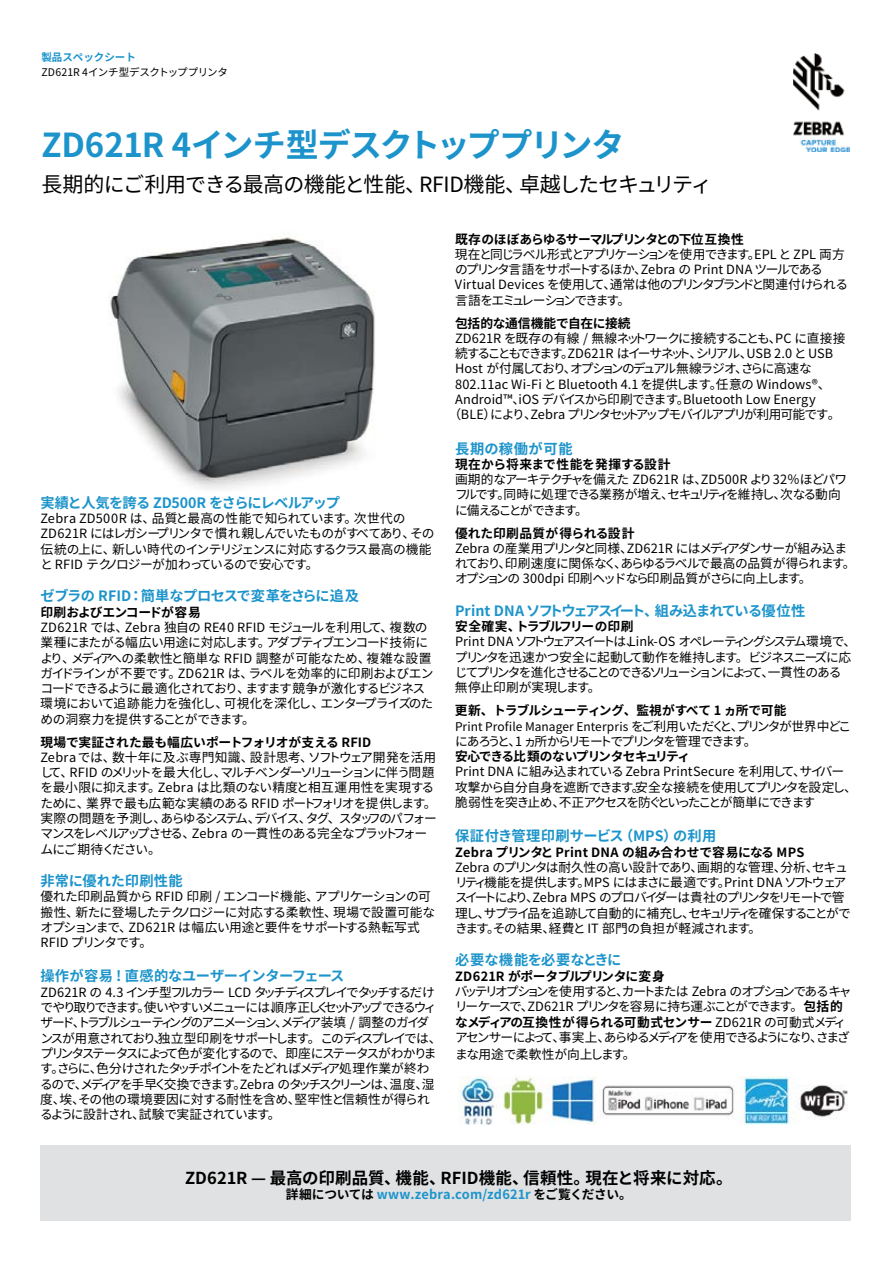
<style>
.page{position:relative;width:893px;height:1263px;background:#fff}
.page>*{position:absolute;margin:0;border:0;box-sizing:border-box;transform-origin:0 0}
.t1{font:700 33px "Noto Sans CJ Kjp";letter-spacing:-.025em;color:#1c94cb}
.t2{font:21px "Noto Sans CJ Kjp";letter-spacing:-.035em;color:#000}
.t3{font:700 16.5px "Noto Sans CJ Kjp";color:#000}
.t4{font:700 14.25px "Noto Sans CJ Kjp";letter-spacing:-.015em;color:#1c94cb}
.t5{font:700 14.25px "Noto Sans CJ Kjp";letter-spacing:.005em;color:#1c94cb}
.t6{font:700 14.25px "Noto Sans CJ Kjp";letter-spacing:-.075em;color:#1c94cb}
.t7{font:700 14.25px "Noto Sans CJ Kjp";letter-spacing:-.05em;color:#1c94cb}
.t8{font:700 14.25px "Noto Sans CJ Kjp";letter-spacing:.045em;color:#1c94cb}
.t9{font:12.75px/15.3px "Noto Sans CJ Kjp";letter-spacing:-.07em;color:#000}
.t10{font:12.75px/15.3px "Noto Sans CJ Kjp";letter-spacing:-.105em;color:#000}
.t11{font:12.75px/15.3px "Noto Sans CJ Kjp";letter-spacing:-.035em;color:#000}
.t12{font:12.75px/15.3px "Noto Sans CJ Kjp";letter-spacing:-.13em;color:#000}
.t13{font:12.75px/15.3px "Noto Sans CJ Kjp";letter-spacing:-.045em;color:#000}
.t14{font:12.75px/15.3px "Noto Sans CJ Kjp";letter-spacing:-.12em;color:#000}
.t15{font:12.75px/15.3px "Noto Sans CJ Kjp";letter-spacing:-.04em;color:#000}
.t16{font:12.75px/15.3px "Noto Sans CJ Kjp";letter-spacing:-.05em;color:#000}
.t17{font:700 12.75px "Noto Sans CJ Kjp";letter-spacing:-.015em;color:#000}
.t18{font:12.75px "Noto Sans CJ Kjp";letter-spacing:-.11em;color:#000}
.t19{font:12.75px "Noto Sans CJ Kjp";letter-spacing:.01em;color:#000}
.t20{font:12.75px "Noto Sans CJ Kjp";color:#000}
.t21{font:12.75px "Noto Sans CJ Kjp";letter-spacing:-.115em;color:#000}
.t22{font:12.75px "Noto Sans CJ Kjp";letter-spacing:-.03em;color:#000}
.t23{font:700 12.75px "Noto Sans CJ Kjp";letter-spacing:.01em;color:#1c94cb}
.t24{font:700 12.75px "Noto Sans CJ Kjp";letter-spacing:.02em;color:#000}
.t25{font:700 12.75px "Noto Sans CJ Kjp";letter-spacing:.005em;color:#000}
.t26{font:12.75px "Noto Sans CJ Kjp";letter-spacing:-.135em;color:#000}
.t27{font:700 12.75px "Noto Sans CJ Kjp";letter-spacing:-.045em;color:#000}
.t28{font:700 12.75px "Noto Sans CJ Kjp";letter-spacing:-.04em;color:#000}
.t29{font:700 12.75px "Noto Sans CJ Kjp";letter-spacing:-.07em;color:#000}
.t30{font:700 12.75px "Noto Sans CJ Kjp";letter-spacing:-.05em;color:#000}
.t31{font:12.75px "Noto Sans CJ Kjp";letter-spacing:-.02em;color:#000}
.t32{font:12px "Noto Sans CJ Kjp";color:#000}
.t33{font:10.5px "Noto Sans CJ Kjp";letter-spacing:-.01em;color:#000}
.t34{font:700 10.5px "Noto Sans CJ Kjp";color:#1c94cb}
.s1{font-size:12.75px}
.s2{font-weight:700}
.s3{color:#000}
</style>
<div class="page">
<img style="left:794px;top:54px;width:56px;height:97px">
<div style="left:40px;top:1144px;width:810px;height:76px;background:#dfe1e2"></div>
<img style="left:459px;top:1077px;width:389px;height:47px">
<img style="left:110px;top:237px;width:265px;height:252px">
<p class="t34" style="left:41px;top:52px;width:96px">製品スペックシート</p>
<p class="t33" style="left:41px;top:66px;width:188px">ZD621R 4インチ型デスクトッププリンタ</p>
<h1 class="t1" style="left:41px;top:127px;width:585px">ZD621R 4インチ型デスクトッププリンタ</h1>
<h2 class="t2" style="left:41px;top:172px;width:672px">長期的にご利用できる最高の機能と性能、RFID機能、卓越したセキュリティ</h2>
<p class="t28" style="left:455px;top:232px;width:290px">既存のほぼあらゆるサーマルプリンタとの下位互換性</p>
<p class="t9" style="left:455px;top:247px;width:395px">現在と同じラベル形式とアプリケーションを使用できます。EPL と ZPL 両方のプリンタ言語をサポートするほか、Zebra の Print DNA ツールであるVirtual Devices を使用して、通常は他のプリンタブランドと関連付けられる言語をエミュレーションできます。</p>
<p class="t17" style="left:455px;top:316px;width:177px">包括的な通信機能で自在に接続</p>
<p class="t22" style="left:455px;top:331px;width:392px">ZD621R を既存の有線 / 無線ネットワークに接続することも、PC に直接接</p>
<p class="t18" style="left:455px;top:346px;width:380px">続することもできます。ZD621R はイーサネット、シリアル、USB 2.0 と USB</p>
<p class="t18" style="left:455px;top:362px;width:358px">Host が付属しており、オプションのデュアル無線ラジオ、さらに高速な</p>
<p class="t19" style="left:455px;top:377px;width:377px">802.11ac Wi-FiとBluetooth 4.1を提供します。任意の Windows®、</p>
<p class="t20" style="left:455px;top:392px;width:362px">Android™、iOS デバイスから印刷できます。Bluetooth Low Energy</p>
<p class="t21" style="left:449px;top:407px;width:393px">（BLE）により、Zebra プリンタセットアップモバイルアプリが利用可能です。</p>
<p class="t8" style="left:455px;top:440px;width:119px">長期の稼働が可能</p>
<p class="t25" style="left:455px;top:457px;width:217px">現在から将来まで性能を発揮する設計</p>
<p class="t9" style="left:455px;top:472px;width:394px">画期的なアーキテクチャを備えた ZD621R は、ZD500R より32％ほどパワフルです。同時に処理できる業務が増え、セキュリティを維持し、次なる動向に備えることができます。</p>
<p class="t25" style="left:455px;top:526px;width:181px">優れた印刷品質が得られる設計</p>
<p class="t16" style="left:455px;top:541px;width:402px">Zebra の産業用プリンタと同様、ZD621R にはメディアダンサーが組み込まれており、印刷速度に関係なく、あらゆるラベルで最高の品質が得られます。オプションの 300dpi 印刷ヘッドなら印刷品質がさらに向上します。</p>
<p class="t6" style="left:455px;top:603px;width:352px">Print DNA ソフトウェアスイート、組み込まれている優位性</p>
<p class="t30" style="left:455px;top:619px;width:180px">安全確実、トラブルフリーの印刷</p>
<p class="t14" style="left:455px;top:634px;width:403px">Print DNA ソフトウェアスイートは、Link-OS オペレーティングシステム環境で、プリンタを迅速かつ安全に起動して動作を維持します。ビジネスニーズに応じてプリンタを進化させることのできるソリューションによって、一貫性のある無停止印刷が実現します。</p>
<p class="t27" style="left:455px;top:703px;width:333px">更新、トラブルシューティング、監視がすべて 1 ヵ所で可能</p>
<p class="t32" style="left:455px;top:719px;width:398px">Print Profile Manager Enterpris <span class="s1">をご利用いただくと、プリンタが世界中どこ</span></p>
<p class="t26" style="left:455px;top:734px;width:303px">にあろうと、1 ヵ所からリモートでプリンタを管理できます。</p>
<p class="t29" style="left:455px;top:749px;width:237px">安心できる比類のないプリンタセキュリティ</p>
<p class="t9" style="left:455px;top:764px;width:403px">Print DNA に組み込まれているZebra PrintSecure を利用して、サイバー攻撃から自分自身を遮断できます。安全な接続を使用してプリンタを設定し、脆弱性を突き止め、不正アクセスを防ぐといったことが簡単にできます</p>
<p class="t5" style="left:455px;top:828px;width:263px">保証付き管理印刷サービス（MPS）の利用</p>
<p class="t24" style="left:455px;top:845px;width:351px">Zebra プリンタとPrint DNA の組み合わせで容易になる MPS</p>
<p class="t9" style="left:455px;top:860px;width:397px">Zebra のプリンタは耐久性の高い設計であり、画期的な管理、分析、セキュリティ機能を提供します。MPS にはまさに最適です。Print DNA ソフトウェアスイートにより、Zebra MPS のプロバイダーは貴社のプリンタをリモートで管理し、サプライ品を追跡して自動的に補充し、セキュリティを確保することができます。その結果、経費とIT 部門の負担が軽減されます。</p>
<p class="t5" style="left:455px;top:952px;width:168px">必要な機能を必要なときに</p>
<p class="t17" style="left:455px;top:969px;width:211px">ZD621R がポータブルプリンタに変身</p>
<p class="t12" style="left:455px;top:984px;width:398px">バッテリオプションを使用すると、カートまたは Zebra のオプションであるキャリーケースで、ZD621R プリンタを容易に持ち運ぶことができます。<span class="s2">包括的なメディアの互換性が得られる可動式センサー</span> ZD621R の可動式メディアセンサーによって、事実上、あらゆるメディアを使用できるようになり、さまざ</p>
<p class="t31" style="left:455px;top:1047px;width:182px">まな用途で柔軟性が向上します。</p>
<p class="t7" style="left:40px;top:494px;width:301px">実績と人気を誇る ZD500R をさらにレベルアップ</p>
<p class="t13" style="left:40px;top:511px;width:396px">Zebra ZD500R は、品質と最高の性能で知られています。次世代のZD621R にはレガシープリンタで慣れ親しんでいたものがすべてあり、その伝統の上に、新しい時代のインテリジェンスに対応するクラス最高の機能と RFID テクノロジーが加わっているので安心です。</p>
<p class="t4" style="left:40px;top:588px;width:320px">ゼブラの RFID：簡単なプロセスで変革をさらに追及</p>
<p class="t17" style="left:40px;top:605px;width:162px">印刷およびエンコードが容易</p>
<p class="t11" style="left:40px;top:620px;width:395px">ZD621R では、Zebra 独自の RE40 RFID モジュールを利用して、複数の業種にまたがる幅広い用途に対応します。アダプティブエンコード技術により、メディアへの柔軟性と簡単な RFID 調整が可能なため、複雑な設置ガイドラインが不要です。ZD621R は、ラベルを効率的に印刷およびエンコードできるように最適化されており、ますます競争が激化するビジネス環境において追跡能力を強化し、可視化を深化し、エンタープライズのための洞察力を提供することができます。</p>
<p class="t17" style="left:40px;top:735px;width:332px">現場で実証された最も幅広いポートフォリオが支える RFID</p>
<p class="t9" style="left:40px;top:750px;width:398px">Zebraでは、数十年に及ぶ専門知識、設計思考、ソフトウェア開発を活用して、RFID のメリットを最大化し、マルチベンダーソリューションに伴う問題を最小限に抑えます。Zebra は比類のない精度と相互運用性を実現するために、業界で最も広範な実績のある RFID ポートフォリオを提供します。実際の問題を予測し、あらゆるシステム、デバイス、タグ、スタッフのパフォーマンスをレベルアップさせる、Zebra の一貫性のある完全なプラットフォームにご期待ください。</p>
<p class="t4" style="left:40px;top:873px;width:144px">非常に優れた印刷性能</p>
<p class="t15" style="left:40px;top:889px;width:396px">優れた印刷品質から RFID 印刷 / エンコード機能、アプリケーションの可搬性、新たに登場したテクノロジーに対応する柔軟性、現場で設置可能なオプションまで、ZD621R は幅広い用途と要件をサポートする熱転写式RFID プリンタです。</p>
<p class="t4" style="left:40px;top:968px;width:306px">操作が容易 ! 直感的なユーザーインターフェース</p>
<p class="t10" style="left:40px;top:985px;width:403px">ZD621R の 4.3 インチ型フルカラー LCD タッチディスプレイでタッチするだけでやり取りできます。使いやすいメニューには、順序正しくセットアップできるウィザード、トラブルシューティングのアニメーション、メディア装填 / 調整のガイダンスが用意されており、独立型印刷をサポートします。このディスプレイでは、プリンタステータスによって色が変化するので、即座にステータスがわかります。さらに、色分けされたタッチポイントをたどればメディア処理作業が終わるので、メディアを手早く交換できます。Zebra のタッチスクリーンは、温度、湿度、埃、その他の環境要因に対する耐性を含め、堅牢性と信頼性が得られるように設計され、試験で実証されています。</p>
<p class="t3" style="left:185px;top:1169px;width:549px">ZD621R — 最高の印刷品質、機能、RFID機能、信頼性。現在と将来に対応。</p>
<p class="t23" style="left:286px;top:1187px;width:348px"><span class="s3">詳細については</span> www.zebra.com/zd621r <span class="s3">をご覧ください。</span></p>
</div>
